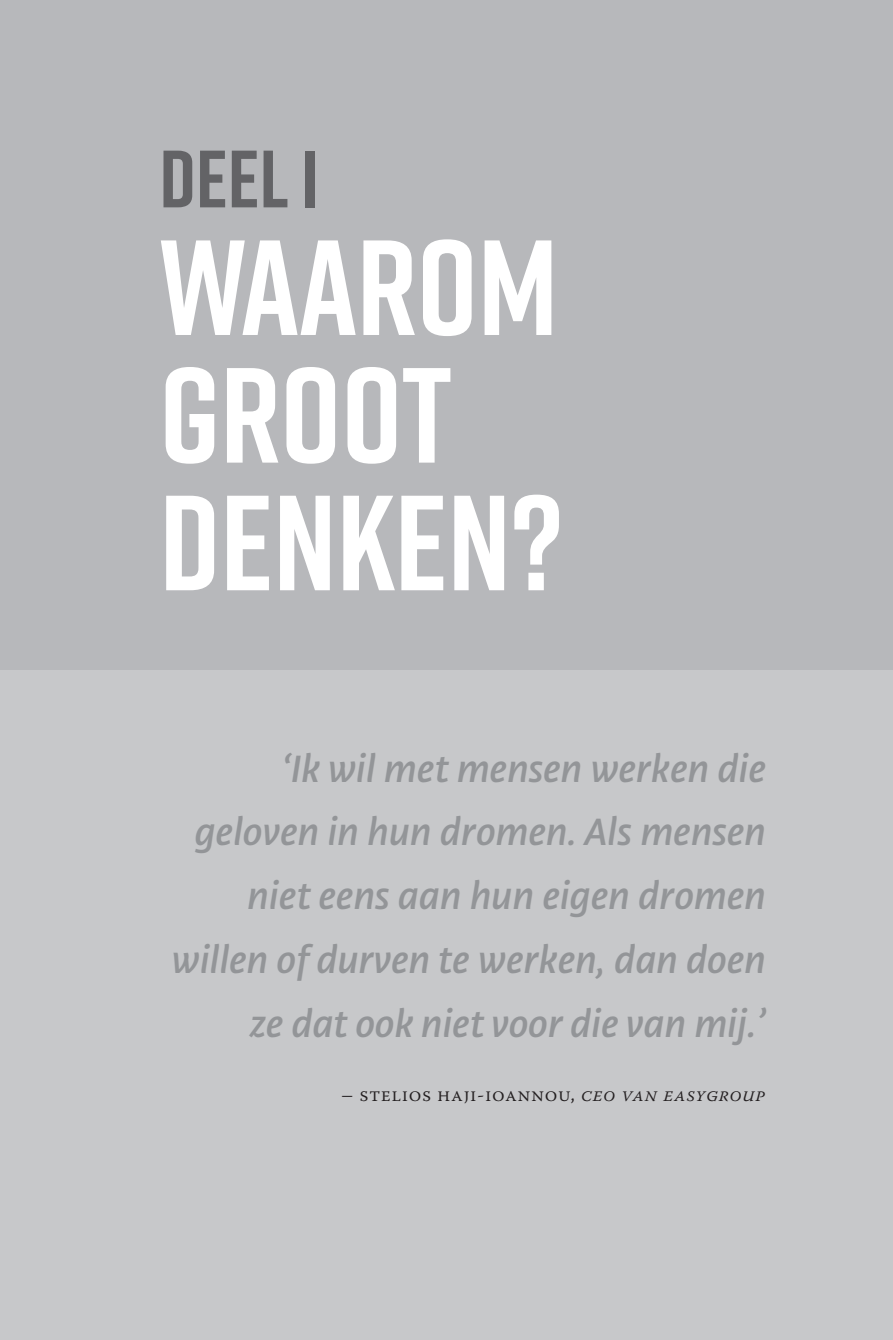
<style>
.page{position:relative;width:893px;height:1340px;background:#fff}
.page>*{position:absolute;margin:0;border:0;box-sizing:border-box;transform-origin:0 0}
.t1{font:700 135px/127.6px "Rift";color:#fff}
.t2{font:700 81px "Rift";color:#636366}
.t3{font:italic 500 40.5px/63.7px "Libertad";color:#939598;text-align:right}
.t4{font:300 20.25px "Warnock Pro";letter-spacing:.03em;color:#231f20}
.s1{font-style:italic}
</style>
<div class="page">
<div style="left:0;top:0;width:893px;height:1339px;background:#c7c8ca"></div>
<div style="left:0;top:0;width:893px;height:670px;background:#b7b8bb"></div>
<h2 class="t2" style="left:159px;top:121px;width:161px">DEEL I</h2>
<h1 class="t1" style="left:159px;top:221px;width:404px">WAAROM<br>GROOT<br>DENKEN?</h1>
<p class="t3" style="left:171px;top:735px;width:596px">‘Ik wil met mensen werken die geloven in hun dromen. Als mensen niet eens aan hun eigen dromen willen of durven te werken, dan doen ze dat ook niet voor die van mij.’</p>
<p class="t4" style="left:341px;top:1081px;width:426px">– stelios haji-ioannou, <span class="s1">ceo van easygroup</span></p>
</div>
